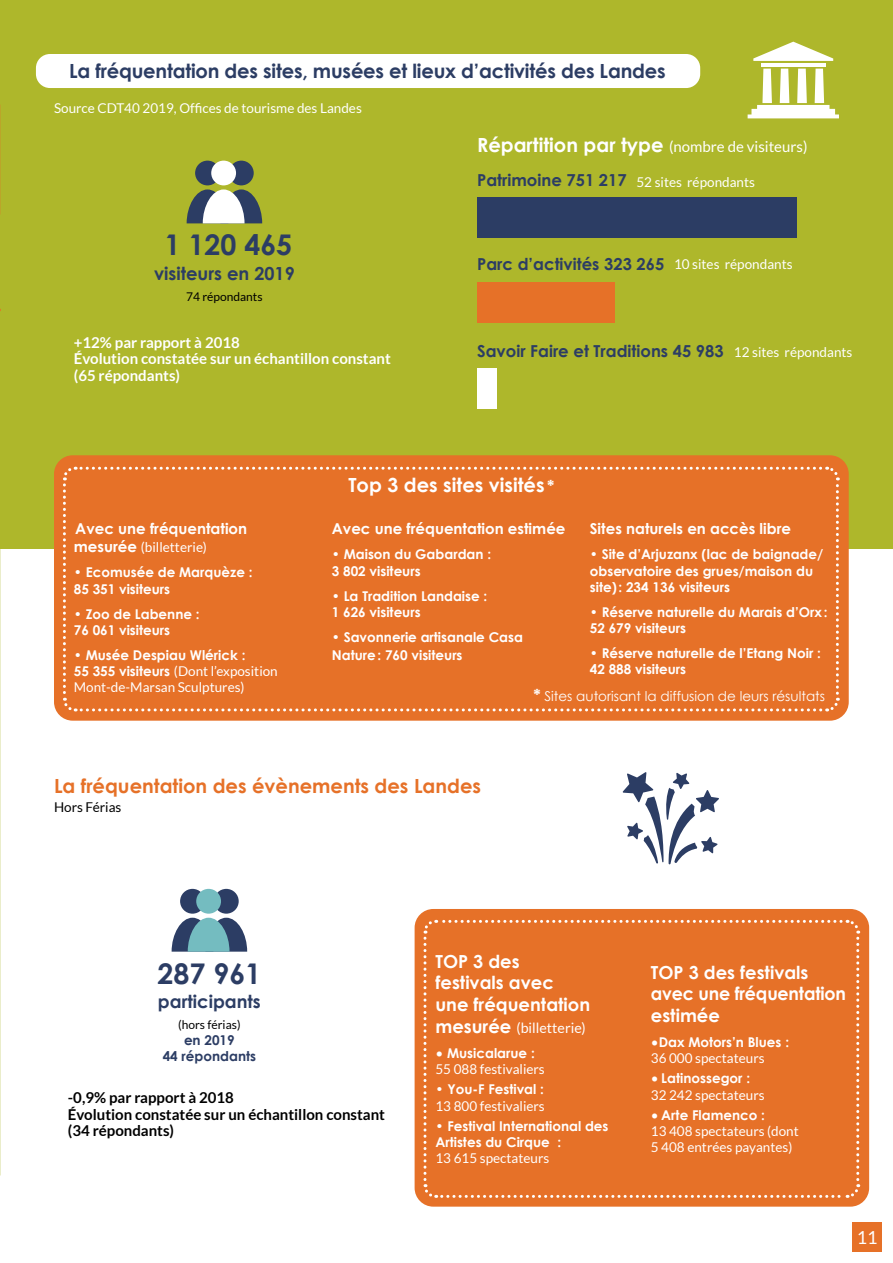
<style>
.page{position:relative;width:893px;height:1263px;background:#fff}
.page>*{position:absolute;margin:0;border:0;box-sizing:border-box;transform-origin:0 0}
.t1{font:700 28.5px "Century Gothic";color:#2c3d64}
.t2{font:700 19.5px "Century Gothic";letter-spacing:-.01em;color:#2c3d64}
.t3{font:700 19.5px "Century Gothic";color:#e67128}
.t4{font:700 19.5px "Century Gothic";color:#fff}
.t5{font:700 18px/21.6px "Century Gothic";color:#fff}
.t6{font:700 18px "Century Gothic";color:#2c3d64}
.t7{font:18px "Lato";color:#fff}
.t8{font:700 16.5px "Century Gothic";color:#2c3d64}
.t9{font:700 15px/16.5px "Lato";color:#000}
.t10{font:700 15px/16.5px "Lato";color:#fff}
.t11{font:700 15px "Century Gothic";color:#fff}
.t12{font:15px "Lato";color:#fff}
.t13{font:14.25px "Lato";color:#fff}
.t14{font:700 13.5px/16.2px "Century Gothic";color:#fff}
.t15{font:13.5px/16.2px "Lato";color:#fff}
.t16{font:13.5px "Century Gothic";color:#fff}
.t17{font:700 13.5px/16.2px "Century Gothic";color:#2c3d64;text-align:center}
.t18{font:13.5px "Lato";color:#000}
.t19{font:12px "Lato";color:#000}
.s1{font-family:"Century Gothic";font-weight:700;font-size:19.5px}
.s2{font-family:"Century Gothic";font-weight:700;font-size:15px}
.s3{font-family:"Century Gothic";font-weight:700}
.s4{font-size:16.5px}
.s5{font-weight:700;font-size:16.5px}
.s6{font-family:"Century Gothic";font-weight:700;font-size:18px}
.s7{font-family:"Lato";font-weight:400}
</style>
<div class="page">
<div style="left:852px;top:1222px;width:30px;height:30px;background:#e67128"></div>
<div style="left:0;top:0;width:893px;height:549px;background:#aeb72b"></div>
<div style="left:36px;top:54px;width:664px;height:34px;background:#fff;border-radius:14px"></div>
<div style="left:195px;top:161px;width:25px;height:24px;background:#2c3d64;border-radius:50%"></div>
<div style="left:229px;top:161px;width:25px;height:24px;background:#2c3d64;border-radius:50%"></div>
<div style="left:211px;top:161px;width:25px;height:24px;background:#fff;border-radius:50%"></div>
<svg style="left:187px;top:189px;width:75px;height:34px;background:#98a19d"></svg>
<div style="left:415px;top:909px;width:454px;height:297px;background:#e67128;border-radius:19px"></div>
<svg style="left:423px;top:919px;width:438px;height:279px"></svg>
<div style="left:180px;top:889px;width:25px;height:25px;background:#2c3d64;border-radius:50%"></div>
<div style="left:214px;top:889px;width:25px;height:25px;background:#2c3d64;border-radius:50%"></div>
<div style="left:196px;top:889px;width:25px;height:25px;background:#74bcc0;border-radius:50%"></div>
<svg style="left:172px;top:918px;width:75px;height:34px;background:#668d9f"></svg>
<svg style="left:753px;top:42px;width:80px;height:19px"></svg>
<hr style="left:761px;top:63px;width:65px;height:4px;background:#fff">
<svg style="left:748px;top:69px;width:91px;height:49px"></svg>
<svg style="left:623px;top:772px;width:96px;height:92px"></svg>
<div style="left:54px;top:455px;width:795px;height:266px;background:#e67128;border-radius:19px"></div>
<svg style="left:63px;top:466px;width:777px;height:246px"></svg>
<div style="left:477px;top:197px;width:319px;height:40px;background:#2c3d64"></div>
<div style="left:477px;top:283px;width:138px;height:40px;background:#e67128"></div>
<div style="left:477px;top:368px;width:20px;height:40px;background:#fff"></div>
<h2 class="t2" style="left:69px;top:59px;width:598px">La fréquentation des sites, musées et lieux d’activités des Landes</h2>
<p class="t15" style="left:54px;top:100px;width:309px">Source CDT40 2019, Offices de tourisme des Landes</p>
<h1 class="t1" style="left:165px;top:227px;width:129px">1 120 465</h1>
<h3 class="t6" style="left:154px;top:262px;width:142px">visiteurs en 2019</h3>
<p class="t19" style="left:186px;top:290px;width:78px">74 répondants</p>
<p class="t10" style="left:74px;top:334px;width:319px">+12% par rapport à 2018<br>Évolution constatée sur un échantillon constant (65 répondants)</p>
<p class="t12" style="left:477px;top:138px;width:332px"><span class="s1">Répartition par type</span> (nombre de visiteurs)</p>
<p class="t8" style="left:477px;top:169px;width:151px">Patrimoine 751 217</p>
<p class="t15" style="left:636px;top:174px;width:120px">52 sites répondants</p>
<p class="t8" style="left:477px;top:254px;width:189px">Parc d’activités 323 265</p>
<p class="t15" style="left:674px;top:256px;width:120px">10 sites répondants</p>
<p class="t8" style="left:477px;top:340px;width:248px">Savoir Faire et Traditions 45 983</p>
<p class="t15" style="left:734px;top:344px;width:120px">12 sites répondants</p>
<p class="t11" style="left:75px;top:519px;width:173px">Avec une fréquentation</p>
<p class="t15" style="left:74px;top:539px;width:135px"><span class="s2">mesurée</span> (billetterie)</p>
<p class="t14" style="left:74px;top:564px;width:180px">• Ecomusée de Marquèze :<br>85 351 visiteurs</p>
<p class="t14" style="left:74px;top:605px;width:127px">• Zoo de Labenne :<br>76 061 visiteurs</p>
<p class="t14" style="left:74px;top:647px;width:173px">• Musée Despiau Wlérick :</p>
<p class="t15" style="left:74px;top:663px;width:205px"><span class="s3">55 355 visiteurs</span> (Dont l’exposition<br>Mont-de-Marsan Sculptures)</p>
<h2 class="t4" style="left:348px;top:473px;width:207px">Top 3 des sites visités <span class="s4">*</span></h2>
<p class="t11" style="left:332px;top:519px;width:235px">Avec une fréquentation estimée</p>
<p class="t14" style="left:332px;top:546px;width:161px">• Maison du Gabardan :<br>3 802 visiteurs</p>
<p class="t14" style="left:332px;top:587px;width:157px">• La Tradition Landaise :<br>1 626 visiteurs</p>
<p class="t14" style="left:332px;top:628px;width:193px;line-height:18px">• Savonnerie artisanale Casa<br>Nature: 760 visiteurs</p>
<p class="t11" style="left:590px;top:519px;width:203px">Sites naturels en accès libre</p>
<p class="t14" style="left:590px;top:546px;width:235px">• Site d’Arjuzanx (lac de baignade/ observatoire des grues/maison du site): 234 136 visiteurs</p>
<p class="t14" style="left:590px;top:604px;width:239px">• Réserve naturelle du Marais d’Orx:<br>52 679 visiteurs</p>
<p class="t14" style="left:590px;top:645px;width:233px">• Réserve naturelle de l’Etang Noir :<br>42 888 visiteurs</p>
<p class="t16" style="left:533px;top:688px;width:293px"><span class="s5">*</span> Sites autorisant la diffusion de leurs résultats</p>
<h2 class="t3" style="left:54px;top:773px;width:429px">La fréquentation des évènements des Landes</h2>
<p class="t18" style="left:54px;top:800px;width:69px">Hors Férias</p>
<h1 class="t1" style="left:158px;top:955px;width:105px">287 961</h1>
<h3 class="t6" style="left:158px;top:990px;width:104px">participants</h3>
<p class="t19" style="left:178px;top:1018px;width:64px">(hors férias)</p>
<p class="t17" style="left:163px;top:1031px;width:95px">en 2019<br>44 répondants</p>
<p class="t9" style="left:68px;top:1089px;width:319px">-0,9% par rapport à 2018<br>Évolution constatée sur un échantillon constant (34 répondants)</p>
<h3 class="t5" style="left:435px;top:950px;width:156px">TOP 3 des festivals avec une fréquentation</h3>
<p class="t13" style="left:435px;top:1019px;width:152px"><span class="s6">mesurée</span> (billetterie)</p>
<p class="t14" style="left:435px;top:1044px;width:101px"><span class="s7">•</span> Musicalarue :</p>
<p class="t15" style="left:435px;top:1061px;width:111px">55 088 festivaliers</p>
<p class="t14" style="left:435px;top:1081px;width:110px">• You-F Festival :</p>
<p class="t15" style="left:435px;top:1097px;width:111px">13 800 festivaliers</p>
<p class="t14" style="left:435px;top:1118px;width:175px">• Festival International des<br>Artistes du Cirque :</p>
<p class="t15" style="left:435px;top:1150px;width:115px">13 615 spectateurs</p>
<h3 class="t5" style="left:651px;top:961px;width:197px">TOP 3 des festivals avec une fréquentation estimée</h3>
<p class="t14" style="left:651px;top:1033px;width:140px"><span class="s7">•</span>Dax Motors’n Blues :</p>
<p class="t15" style="left:651px;top:1050px;width:115px">36 000 spectateurs</p>
<p class="t14" style="left:651px;top:1070px;width:101px"><span class="s7">•</span> Latinossegor :</p>
<p class="t15" style="left:651px;top:1086px;width:115px">32 242 spectateurs</p>
<p class="t14" style="left:651px;top:1107px;width:116px"><span class="s7">•</span> Arte Flamenco :</p>
<p class="t15" style="left:651px;top:1123px;width:149px">13 408 spectateurs (dont<br>5 408 entrées payantes)</p>
<h3 class="t7" style="left:857px;top:1227px;width:22px">11</h3>
</div>
